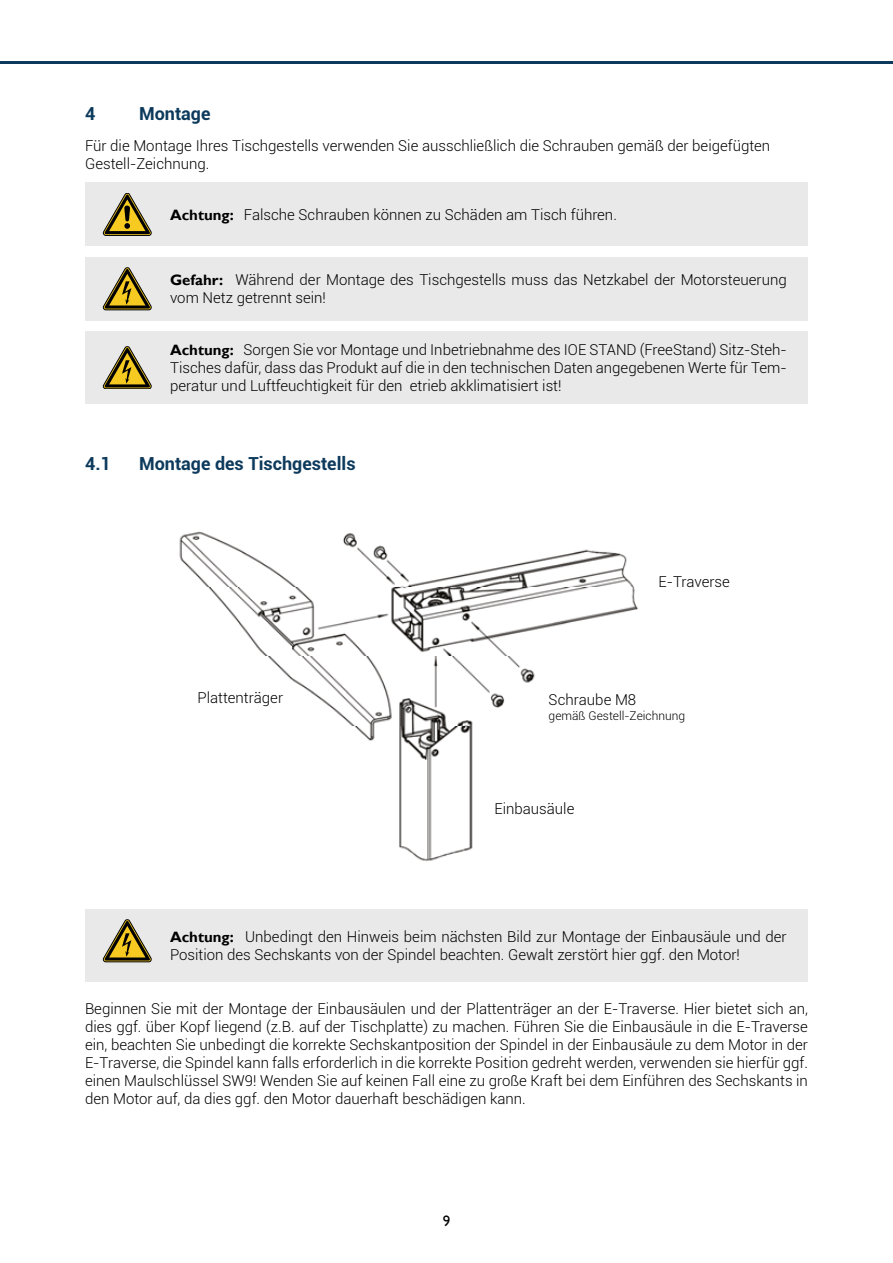
<style>
.page{position:relative;width:893px;height:1263px;background:#fff}
.page>*{position:absolute;margin:0;border:0;box-sizing:border-box;transform-origin:0 0}
.t1{font:700 18px "Roboto";color:#0d3a5c}
.t2{font:300 15px/18px "Roboto";color:#000}
.t3{font:15px "Gill Sans";color:#000}
.t4{font:300 12px "Roboto";color:#000}
.s1{font-family:"Gill Sans";font-weight:700}
</style>
<div class="page">
<hr style="left:0;top:62px;width:893px;height:2px;background:#0d3a5c">
<img style="left:179px;top:532px;width:460px;height:330px">
<div style="left:85px;top:257px;width:723px;height:64px;background:#e9e9e9"></div>
<svg style="left:103px;top:267px;width:48px;height:43px"></svg>
<div style="left:85px;top:331px;width:723px;height:73px;background:#e9e9e9"></div>
<svg style="left:103px;top:346px;width:48px;height:43px"></svg>
<div style="left:85px;top:909px;width:723px;height:72px;background:#e9e9e9"></div>
<svg style="left:103px;top:919px;width:48px;height:43px"></svg>
<div style="left:85px;top:182px;width:723px;height:64px;background:#e9e9e9"></div>
<svg style="left:103px;top:193px;width:48px;height:43px"></svg>
<p class="t1" style="left:85px;top:101px;width:12px">4</p>
<p class="t1" style="left:139px;top:101px;width:73px">Montage</p>
<p class="t2" style="left:85px;top:136px;width:687px">Für die Montage Ihres Tischgestells verwenden Sie ausschließlich die Schrauben gemäß der beigefügten<br>Gestell-Zeichnung.</p>
<p class="t2" style="left:170px;top:205px;width:448px"><span class="s1">Achtung:</span> Falsche Schrauben können zu Schäden am Tisch führen.</p>
<p class="t2" style="left:170px;top:271px;width:618px"><span class="s1">Gefahr:</span> Während der Montage des Tischgestells muss das Netzkabel der Motorsteuerung vom Netz getrennt sein!</p>
<p class="t2" style="left:170px;top:340px;width:618px;text-align:justify"><span class="s1">Achtung:</span> Sorgen Sie vor Montage und Inbetriebnahme des IOE STAND (FreeStand) Sitz-Steh-Tisches dafür, dass das Produkt auf die in den technischen Daten angegebenen Werte für Tem&shy;peratur und Luftfeuchtigkeit für den etrieb akklimatisiert ist!</p>
<p class="t1" style="left:85px;top:451px;width:27px">4.1</p>
<p class="t1" style="left:139px;top:451px;width:218px">Montage des Tischgestells</p>
<p class="t2" style="left:197px;top:688px;width:87px">Plattenträger</p>
<p class="t2" style="left:658px;top:572px;width:73px">E-Traverse</p>
<p class="t2" style="left:549px;top:691px;width:89px">Schraube M8</p>
<p class="t4" style="left:549px;top:707px;width:138px">gemäß Gestell-Zeichnung</p>
<p class="t2" style="left:494px;top:799px;width:81px">Einbausäule</p>
<p class="t2" style="left:170px;top:927px;width:618px"><span class="s1">Achtung:</span> Unbedingt den Hinweis beim nächsten Bild zur Montage der Einbausäule und der<br>Position des Sechskants von der Spindel beachten. Gewalt zerstört hier ggf. den Motor!</p>
<p class="t2" style="left:85px;top:999px;width:724px;text-align:justify">Beginnen Sie mit der Montage der Einbausäulen und der Plattenträger an der E-Traverse. Hier bietet sich an, dies ggf. über Kopf liegend (z.B. auf der Tischplatte) zu machen. Führen Sie die Einbausäule in die E-Traverse ein, beachten Sie unbedingt die korrekte Sechskantposition der Spindel in der Einbausäule zu dem Motor in der E-Traverse, die Spindel kann falls erforderlich in die korrekte Position gedreht werden, verwenden sie hierfür ggf. einen Maulschlüssel SW9! Wenden Sie auf keinen Fall eine zu große Kraft bei dem Einführen des Sechskants in den Motor auf, da dies ggf. den Motor dauerhaft beschädigen kann.</p>
<p class="t3" style="left:443px;top:1212px;width:9px">9</p>
</div>
